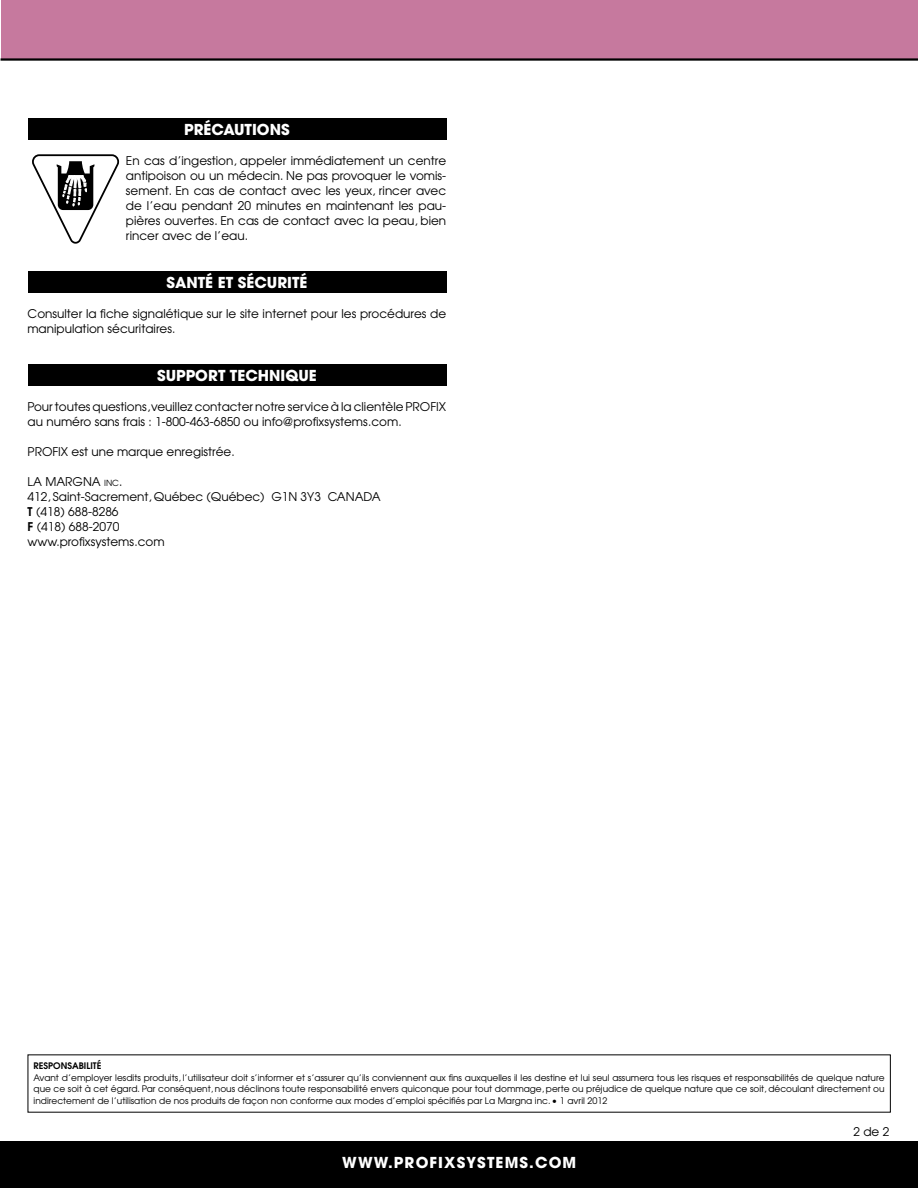
<style>
.page{position:relative;width:918px;height:1188px;background:#fff}
.page>*{position:absolute;margin:0;border:0;box-sizing:border-box;transform-origin:0 0}
.t1{font:700 15px "Avant Garde";color:#fff}
.t2{font:700 15px "Avant Garde";letter-spacing:.075em;color:#fff}
.t3{font:12px/15px "Avant Garde";color:#000}
.t4{font:9px/11.6px "Avant Garde";color:#000;text-align:justify}
.t5{font:600 9px "Avant Garde";color:#000}
.s1{font-size:8.4px}
.s2{font-style:inherit}
.s3{font-weight:600}
</style>
<div class="page">
<div style="left:0;top:1141px;width:918px;height:47px;background:#000"></div>
<div style="left:1px;top:0;width:917px;height:60px;background:#c6799e"></div>
<hr style="left:1px;top:58px;width:917px;height:3px;background:#000">
<div style="left:28px;top:118px;width:418px;height:22px;background:#000"></div>
<div style="left:28px;top:272px;width:418px;height:21px;background:#000"></div>
<div style="left:28px;top:364px;width:418px;height:21px;background:#000"></div>
<svg style="left:32px;top:154px;width:88px;height:90px"></svg>
<p class="t1" style="left:184px;top:119px;width:107px">PRÉCAUTIONS</p>
<p class="t3" style="left:126px;top:153px;width:322px;text-align:justify">En cas d’ingestion, appeler immédiatement un centre antipoison ou un médecin. Ne pas provoquer le vomis&shy;sement. En cas de contact avec les yeux, rincer avec de l’eau pendant 20 minutes en maintenant les pau&shy;pières ouvertes. En cas de contact avec la peau, bien rincer avec de l’eau.</p>
<p class="t1" style="left:166px;top:272px;width:142px">SANTÉ ET SÉCURITÉ</p>
<p class="t3" style="left:28px;top:306px;width:420px">Consulter la fiche signalétique sur le site internet pour les procédures de manipulation sécuritaires.</p>
<p class="t1" style="left:157px;top:365px;width:161px">SUPPORT TECHNIQUE</p>
<p class="t3" style="left:28px;top:399px;width:420px">Pour toutes questions,veuillez contacter notre service à la clientèle PROFIX au numéro sans frais : 1-800-463-6850 ou info@profixsystems.com.</p>
<p class="t3" style="left:28px;top:444px;width:209px">PROFIX est une marque enregistrée.</p>
<p class="t3" style="left:28px;top:474px;width:355px">LA MARGNA <span class="s1">inc</span><span class="s2">.<br></span>412, Saint-Sacrement, Québec (Québec) G1N 3Y3 CANADA<br><span class="s3">T</span> (418) 688-8286<br><span class="s3">F</span> (418) 688-2070<br>www.profixsystems.com</p>
<p class="t5" style="left:34px;top:1060px;width:69px">RESPONSABILITÉ</p>
<p class="t4" style="left:34px;top:1072px;width:853px">Avant d’employer lesdits produits, l’utilisateur doit s’informer et s’assurer qu’ils conviennent aux fins auxquelles il les destine et lui seul assumera tous les risques et responsabilités de quelque nature que ce soit à cet égard. Par conséquent, nous déclinons toute responsabilité envers quiconque pour tout dommage, perte ou préjudice de quelque nature que ce soit, découlant directement ou indirectement de l’utilisation de nos produits de façon non conforme aux modes d’emploi spécifiés par La Margna inc. • 1 avril 2012</p>
<p class="t2" style="left:342px;top:1153px;width:236px">WWW.PROFIXSYSTEMS.COM</p>
<p class="t3" style="left:853px;top:1124px;width:37px">2 de 2</p>
</div>
